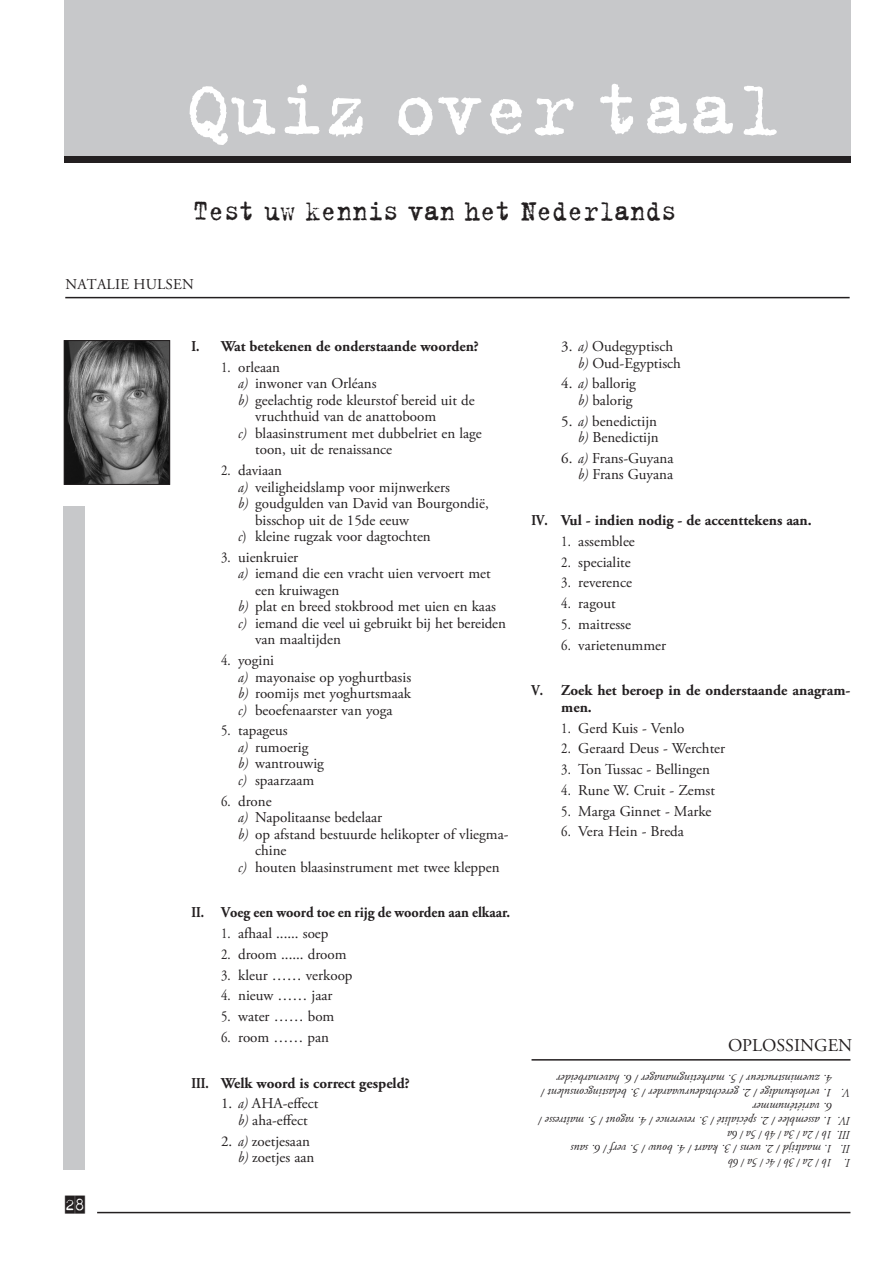
<style>
.page{position:relative;width:893px;height:1263px;background:#fff}
.page>*{position:absolute;margin:0;border:0;box-sizing:border-box;transform-origin:0 0}
.t1{font:84px "Trixie";color:#fff}
.t2{font:31.5px "Trixie";color:#231f20;scale:.9 1}
.t3{font:18px "Adobe Garamond Pro";color:#231f20}
.t4{font:18px "Trixie Cameo";color:#231f20}
.t5{font:15px/16.5px "Adobe Garamond Pro";color:#231f20;text-align:right}
.t6{font:15px/16.5px "Adobe Garamond Pro";color:#231f20;scale:.85 1}
.t7{font:700 15px/16.5px "Adobe Garamond Pro";color:#231f20;scale:.85 1}
.t8{font:italic 12px/14.2px "Adobe Garamond Pro";color:#231f20;scale:.9 1}
.t9{font:italic 12px "Adobe Garamond Pro";color:#231f20}
.s1{font-style:italic}
</style>
<div class="page">
<div style="left:64px;top:0;width:786px;height:162px;background:#c7c8ca"></div>
<div style="left:64px;top:156px;width:786px;height:6px;background:#231f20"></div>
<hr style="left:97px;top:1212px;width:753px;height:1px;background:#231f20">
<div style="left:64px;top:506px;width:21px;height:663px;background:#c7c8ca"></div>
<hr style="left:65px;top:297px;width:785px;height:1px;background:#231f20">
<img style="left:66px;top:342px;width:102px;height:141px">
<div style="left:64px;top:340px;width:106px;height:145px;border:1px solid #231f20"></div>
<hr style="left:531px;top:1059px;width:319px;height:1px;background:#231f20">
<h1 class="t1" style="left:185px;top:53px;width:598px">Quiz over taal</h1>
<h2 class="t2" style="left:193px;top:190px;width:539px">Test uw kennis van het Nederlands</h2>
<p class="t5" style="left:65px;top:276px;width:41px">natalie</p>
<p class="t5" style="left:133px;top:276px;width:11px">hulsen</p>
<p class="t4" style="left:65px;top:1195px;width:21px">28</p>
<p class="t7" style="left:191px;top:338px;width:340px">I. Wat betekenen de onderstaande woorden?</p>
<p class="t6" style="left:221px;top:359px;width:71px">1. orleaan</p>
<p class="t5" style="left:238px;top:376px;width:140px"><span class="s1">a)</span> inwoner van Orléans</p>
<p class="t5" style="left:238px;top:392px;width:238px"><span class="s1">b)</span> geelachtig rode kleurstof bereid uit de</p>
<p class="t5" style="left:255px;top:409px;width:183px">vruchthuid van de anattoboom</p>
<p class="t5" style="left:238px;top:425px;width:245px"><span class="s1">c)</span> blaasinstrument met dubbelriet en lage</p>
<p class="t5" style="left:255px;top:442px;width:139px">toon, uit de renaissance</p>
<p class="t6" style="left:221px;top:463px;width:73px">2. daviaan</p>
<p class="t5" style="left:238px;top:479px;width:213px"><span class="s1">a)</span> veiligheidslamp voor mijnwerkers</p>
<p class="t5" style="left:238px;top:496px;width:252px"><span class="s1">b)</span> goudgulden van David van Bourgondië,</p>
<p class="t5" style="left:255px;top:512px;width:155px">bisschop uit de 15de eeuw</p>
<p class="t6" style="left:238px;top:529px;width:228px"><span class="s1">c</span>) kleine rugzak voor dagtochten</p>
<p class="t6" style="left:221px;top:549px;width:92px">3. uienkruier</p>
<p class="t5" style="left:238px;top:566px;width:254px"><span class="s1">a)</span> iemand die een vracht uien vervoert met</p>
<p class="t5" style="left:255px;top:582px;width:86px">een kruiwagen</p>
<p class="t5" style="left:238px;top:599px;width:259px"><span class="s1">b)</span> plat en breed stokbrood met uien en kaas</p>
<p class="t5" style="left:238px;top:615px;width:269px"><span class="s1">c)</span> iemand die veel ui gebruikt bij het bereiden</p>
<p class="t5" style="left:255px;top:632px;width:87px">van maaltijden</p>
<p class="t6" style="left:238px;top:653px;width:205px;text-indent:-17px">4. yogini<br><span class="s1">a)</span> mayonaise op yoghurtbasis <span class="s1">b)</span> roomijs met yoghurtsmaak <span class="s1">c)</span> beoefenaarster van yoga</p>
<p class="t6" style="left:238px;top:723px;width:102px;text-indent:-17px">5. tapageus<br><span class="s1">a)</span> rumoerig<br><span class="s1">b)</span> wantrouwig <span class="s1">c)</span> spaarzaam</p>
<p class="t6" style="left:221px;top:793px;width:61px">6. drone</p>
<p class="t5" style="left:238px;top:810px;width:146px"><span class="s1">a)</span> Napolitaanse bedelaar</p>
<p class="t5" style="left:238px;top:826px;width:272px"><span class="s1">b)</span> op afstand bestuurde helikopter of vliegma-</p>
<p class="t5" style="left:255px;top:843px;width:33px">chine</p>
<p class="t5" style="left:238px;top:859px;width:263px"><span class="s1">c)</span> houten blaasinstrument met twee kleppen</p>
<p class="t7" style="left:191px;top:905px;width:377px">II. Voeg een woord toe en rijg de woorden aan elkaar.</p>
<p class="t6" style="left:221px;top:926px;width:128px">1. afhaal ...... soep</p>
<p class="t6" style="left:221px;top:946px;width:149px">2. droom ...... droom</p>
<p class="t6" style="left:221px;top:967px;width:156px">3. kleur …… verkoop</p>
<p class="t6" style="left:221px;top:988px;width:133px">4. nieuw …… jaar</p>
<p class="t6" style="left:221px;top:1009px;width:135px">5. water …… bom</p>
<p class="t6" style="left:221px;top:1029px;width:129px">6. room …… pan</p>
<p class="t7" style="left:191px;top:1075px;width:259px">III. Welk woord is correct gespeld?</p>
<p class="t5" style="left:221px;top:1096px;width:99px;text-align:center">1. <span class="s1">a)</span> AHA-effect <span class="s1">b)</span> aha-effect</p>
<p class="t5" style="left:221px;top:1133px;width:95px">2. <span class="s1">a)</span> zoetjesaan <span class="s1">b)</span> zoetjes aan</p>
<p class="t5" style="left:578px;top:339px;width:104px;text-align:left;text-indent:-17px">3. <span class="s1">a)</span> Oudegyptisch <span class="s1">b)</span> Oud-Egyptisch</p>
<p class="t5" style="left:561px;top:376px;width:76px">4. <span class="s1">a)</span> ballorig <span class="s1">b)</span> balorig</p>
<p class="t5" style="left:561px;top:413px;width:99px">5. <span class="s1">a)</span> benedictijn <span class="s1">b)</span> Benedictijn</p>
<p class="t5" style="left:561px;top:450px;width:114px">6. <span class="s1">a)</span> Frans-Guyana <span class="s1">b)</span> Frans Guyana</p>
<p class="t7" style="left:531px;top:512px;width:331px">IV. Vul - indien nodig - de accenttekens aan.</p>
<p class="t6" style="left:561px;top:533px;width:88px">1. assemblee</p>
<p class="t6" style="left:561px;top:554px;width:83px">2. specialite</p>
<p class="t6" style="left:561px;top:575px;width:85px">3. reverence</p>
<p class="t6" style="left:561px;top:596px;width:65px">4. ragout</p>
<p class="t6" style="left:561px;top:616px;width:84px">5. maitresse</p>
<p class="t6" style="left:561px;top:637px;width:125px">6. varietenummer</p>
<p class="t7" style="left:561px;top:683px;width:342px;text-indent:-30px">V. Zoek het beroep in de onderstaande anagram&shy;men.</p>
<p class="t6" style="left:561px;top:720px;width:146px">1. Gerd Kuis - Venlo</p>
<p class="t6" style="left:561px;top:741px;width:194px">2. Geraard Deus - Werchter</p>
<p class="t6" style="left:561px;top:762px;width:176px">3. Ton Tussac - Bellingen</p>
<p class="t6" style="left:561px;top:782px;width:182px">4. Rune W. Cruit - Zemst</p>
<p class="t6" style="left:561px;top:803px;width:178px">5. Marga Ginnet - Marke</p>
<p class="t6" style="left:561px;top:824px;width:146px">6. Vera Hein - Breda</p>
<p class="t3" style="left:728px;top:1035px;width:126px">OPLOSSINGEN</p>
<p class="t9" style="left:832px;top:1086px;width:277px;rotate:-180deg">4. zweminstructeur / 5. marketingmanager / 6. havenarbeider</p>
<p class="t9" style="left:832px;top:1100px;width:292px;rotate:-180deg">1. verloskundige / 2. gerechtsdeurwaarder / 3. belastingconsulent /</p>
<p class="t8" style="left:850px;top:1099px;width:12px;rotate:-180deg">V.</p>
<p class="t9" style="left:832px;top:1114px;width:81px;rotate:-180deg">6. variéténummer</p>
<p class="t8" style="left:850px;top:1156px;width:347px;rotate:-180deg">II.<br>III. 1b / 2a / 3a / 4b / 5a / 6a<br>IV. 1. assemblee / 2. spécialité / 3. reverence / 4. ragout / 5. maîtresse /</p>
<p class="t8" style="left:832px;top:1156px;width:292px;rotate:-180deg">1. maaltijd / 2. wens / 3. kaart / 4. bouw / 5. verf / 6. saus</p>
<p class="t8" style="left:832px;top:1170px;width:117px;rotate:-180deg">1b / 2a / 3b / 4c / 5a / 6b</p>
<p class="t8" style="left:850px;top:1170px;width:9px;rotate:-180deg">I.</p>
</div>
